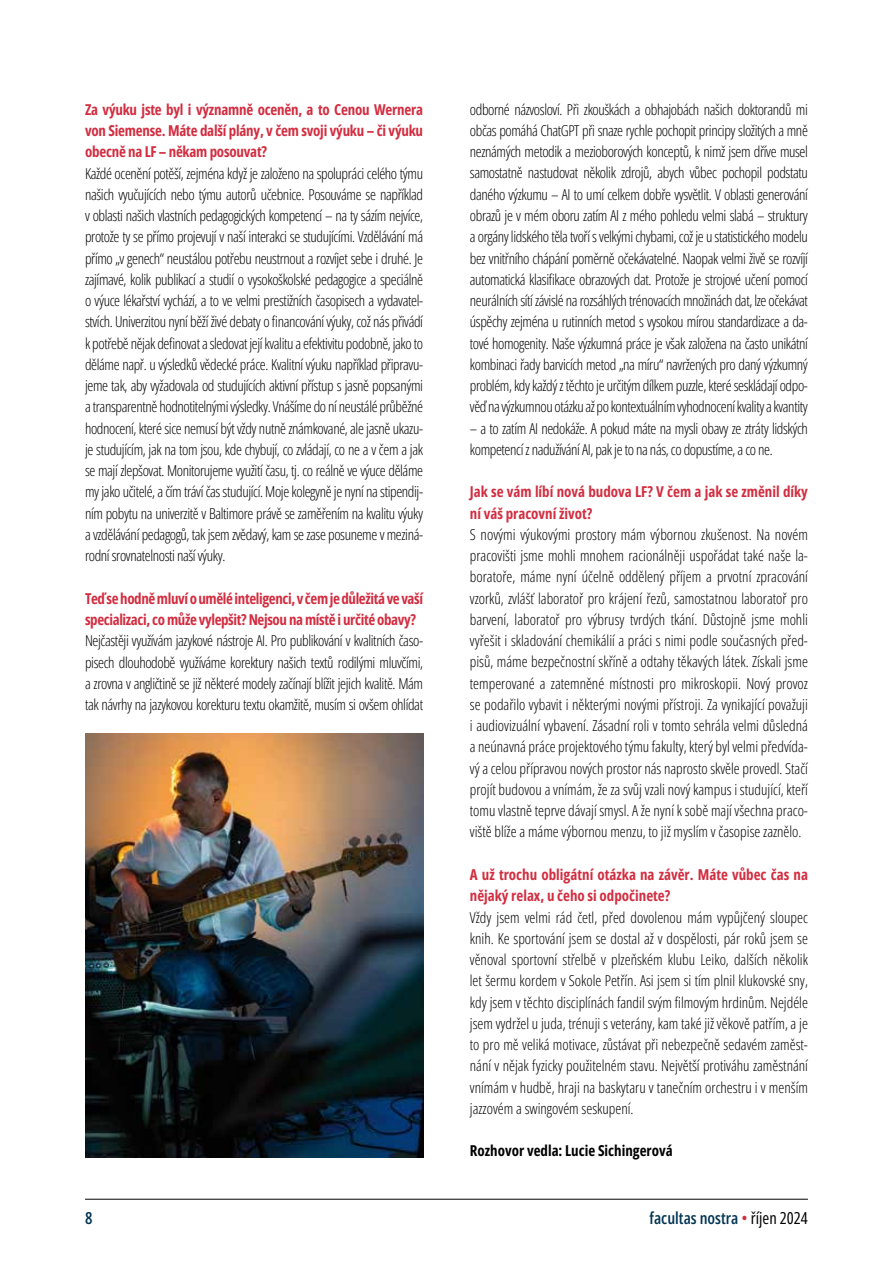
<style>
.page{position:relative;width:893px;height:1263px;background:#fff}
.page>*{position:absolute;margin:0;border:0;box-sizing:border-box;transform-origin:0 0}
.t1{font:600 16.5px "Open Sans Condensed";color:#003453}
.t2{font:300 15px/21.3px "Open Sans Condensed";letter-spacing:-.025em;color:#000;text-align:justify}
.t3{font:700 15px/21.3px "Open Sans Condensed";letter-spacing:-.015em;color:#d22d40}
.t4{font:700 15px "Open Sans Condensed";color:#000}
.s1{font-weight:400;color:#d22d40}
.s2{font-weight:400;color:#000}
</style>
<div class="page">
<hr style="left:85px;top:1199px;width:723px;height:1px;background:#000">
<img style="left:85px;top:733px;width:338px;height:424px">
<p class="t3" style="left:85px;top:98px;width:340px;text-align:justify">Za výuku jste byl i významně oceněn, a to Cenou Wernera von Siemense. Máte další plány, v čem svoji výuku – či výuku obecně na LF – někam posouvat?</p>
<p class="t2" style="left:85px;top:162px;width:340px">Každé ocenění potěší, zejména když je založeno na spolupráci celého týmu našich vyučujících nebo týmu autorů učebnice. Posouváme se například v oblasti našich vlastních pedagogických kompetencí – na ty sázím nejvíce, protože ty se přímo projevují v naší interakci se studujícími. Vzdělávání má přímo „v genech“ neustálou potřebu neustrnout a rozvíjet sebe i druhé. Je zajímavé, kolik publikací a studií o vysokoškolské pedagogice a speciálně o výuce lékařství vychází, a to ve velmi prestižních časopisech a vydavatel&shy;stvích. Univerzitou nyní běží živé debaty o financování výuky, což nás přivádí k potřebě nějak definovat a sledovat její kvalitu a efektivitu podobně, jako to děláme např. u výsledků vědecké práce. Kvalitní výuku například připravu&shy;jeme tak, aby vyžadovala od studujících aktivní přístup s jasně popsanými a transparentně hodnotitelnými výsledky. Vnášíme do ní neustálé průběžné hodnocení, které sice nemusí být vždy nutně známkované, ale jasně ukazu&shy;je studujícím, jak na tom jsou, kde chybují, co zvládají, co ne a v čem a jak se mají zlepšovat. Monitorujeme využití času, tj. co reálně ve výuce děláme my jako učitelé, a čím tráví čas studující. Moje kolegyně je nyní na stipendij&shy;ním pobytu na univerzitě v Baltimore právě se zaměřením na kvalitu výuky a vzdělávání pedagogů, tak jsem zvědavý, kam se zase posuneme v meziná&shy;rodní srovnatelnosti naší výuky.</p>
<p class="t3" style="left:85px;top:587px;width:340px">Teď se hodně mluví o umělé inteligenci, v čem je důležitá ve vaší specializaci, co může vylepšit? Nejsou na místě i určité obavy?</p>
<p class="t2" style="left:85px;top:630px;width:340px">Nejčastěji využívám jazykové nástroje AI. Pro publikování v kvalitních časo&shy;pisech dlouhodobě využíváme korektury našich textů rodilými mluvčími, a zrovna v angličtině se již některé modely začínají blížit jejich kvalitě. Mám tak návrhy na jazykovou korekturu textu okamžitě, musím si ovšem ohlídat</p>
<p class="t2" style="left:470px;top:98px;width:340px">odborné názvosloví. Při zkouškách a obhajobách našich doktorandů mi občas pomáhá ChatGPT při snaze rychle pochopit principy složitých a mně neznámých metodik a mezioborových konceptů, k nimž jsem dříve musel samostatně nastudovat několik zdrojů, abych vůbec pochopil podstatu daného výzkumu – AI to umí celkem dobře vysvětlit. V oblasti generování obrazů je v mém oboru zatím AI z mého pohledu velmi slabá – struktury a orgány lidského těla tvoří s velkými chybami, což je u statistického modelu bez vnitřního chápání poměrně očekávatelné. Naopak velmi živě se rozvíjí automatická klasifikace obrazových dat. Protože je strojové učení pomocí neurálních sítí závislé na rozsáhlých trénovacích množinách dat, lze očekávat úspěchy zejména u rutinních metod s vysokou mírou standardizace a da&shy;tové homogenity. Naše výzkumná práce je však založena na často unikátní kombinaci řady barvicích metod „na míru“ navržených pro daný výzkumný problém, kdy každý z těchto je určitým dílkem puzzle, které seskládají odpo&shy;věď na výzkumnou otázku až po kontextuálním vyhodnocení kvality a kvantity</p>
<p class="t2" style="left:470px;top:417px;width:340px">– a to zatím AI nedokáže. A pokud máte na mysli obavy ze ztráty lidských kompetencí z nadužívání AI, pak je to na nás, co dopustíme, a co ne.</p>
<p class="t3" style="left:470px;top:481px;width:340px">Jak se vám líbí nová budova LF? V čem a jak se změnil díky ní váš pracovní život?</p>
<p class="t2" style="left:470px;top:523px;width:340px">S novými výukovými prostory mám výbornou zkušenost. Na novém pracovišti jsme mohli mnohem racionálněji uspořádat také naše la&shy;boratoře, máme nyní účelně oddělený příjem a prvotní zpracování vzorků, zvlášť laboratoř pro krájení řezů, samostatnou laboratoř pro barvení, laboratoř pro výbrusy tvrdých tkání. Důstojně jsme mohli vyřešit i skladování chemikálií a práci s nimi podle současných před&shy;pisů, máme bezpečnostní skříně a odtahy těkavých látek. Získali jsme temperované a zatemněné místnosti pro mikroskopii. Nový provoz se podařilo vybavit i některými novými přístroji. Za vynikající považuji i audiovizuální vybavení. Zásadní roli v tomto sehrála velmi důsledná a neúnavná práce projektového týmu fakulty, který byl velmi předvída&shy;vý a celou přípravou nových prostor nás naprosto skvěle provedl. Stačí projít budovou a vnímám, že za svůj vzali nový kampus i studující, kteří tomu vlastně teprve dávají smysl. A že nyní k sobě mají všechna praco&shy;viště blíže a máme výbornou menzu, to již myslím v časopise zaznělo.</p>
<p class="t3" style="left:470px;top:863px;width:340px">A už trochu obligátní otázka na závěr. Máte vůbec čas na nějaký relax, u čeho si odpočinete?</p>
<p class="t2" style="left:470px;top:906px;width:340px">Vždy jsem velmi rád četl, před dovolenou mám vypůjčený sloupec knih. Ke sportování jsem se dostal až v dospělosti, pár roků jsem se věnoval sportovní střelbě v plzeňském klubu Leiko, dalších několik let šermu kordem v Sokole Petřín. Asi jsem si tím plnil klukovské sny, kdy jsem v těchto disciplínách fandil svým filmovým hrdinům. Nejdéle jsem vydržel u juda, trénuji s veterány, kam také již věkově patřím, a je to pro mě veliká motivace, zůstávat při nebezpečně sedavém zaměst&shy;nání v nějak fyzicky použitelném stavu. Největší protiváhu zaměstnání vnímám v hudbě, hraji na baskytaru v tanečním orchestru i v menším jazzovém a swingovém seskupení.</p>
<p class="t4" style="left:470px;top:1140px;width:204px">Rozhovor vedla: Lucie Sichingerová</p>
<p class="t1" style="left:85px;top:1207px;width:9px">8</p>
<p class="t1" style="left:650px;top:1207px;width:160px">facultas nostra <span class="s1">•</span> <span class="s2">říjen 2024</span></p>
</div>
